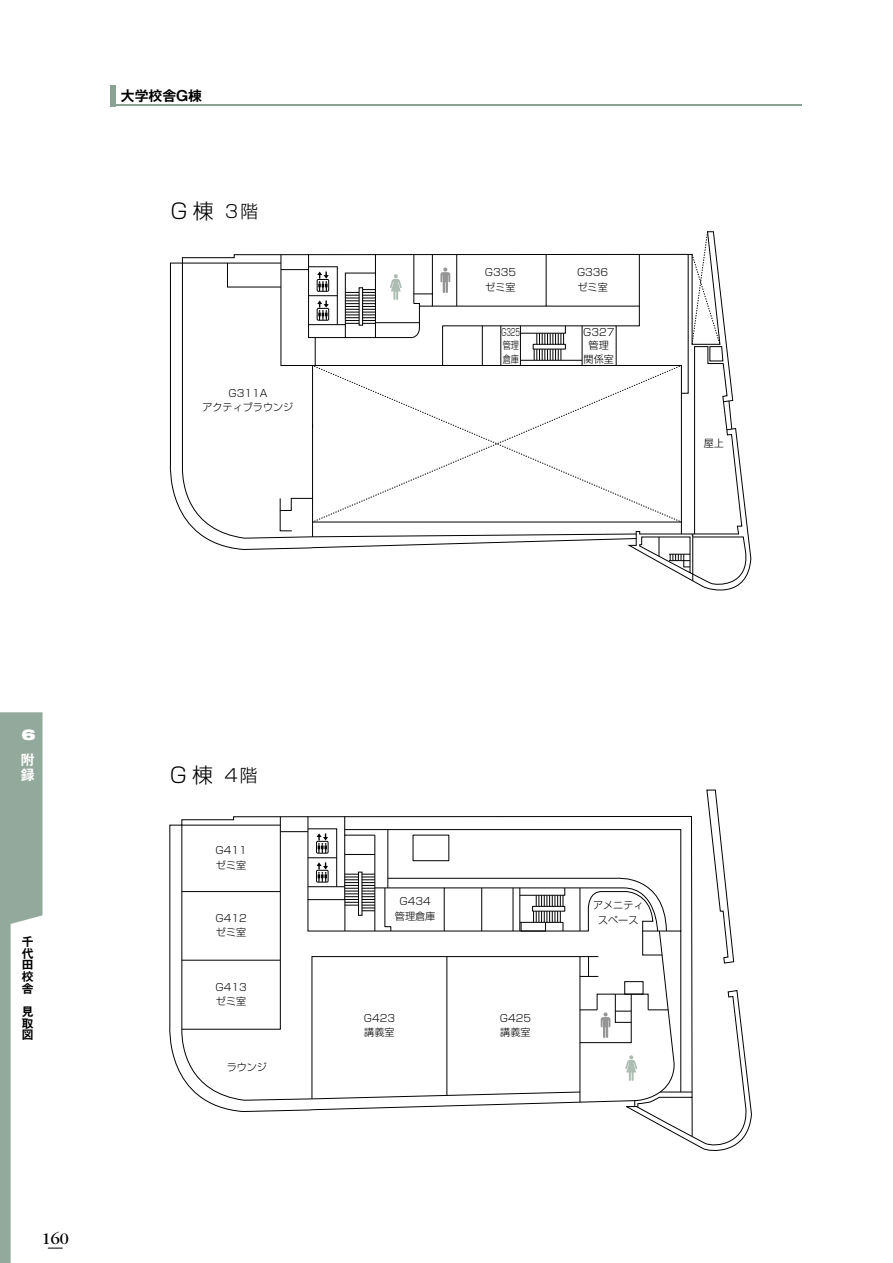
<style>
.page{position:relative;width:893px;height:1263px;background:#fff}
.page>*{position:absolute;margin:0;border:0;box-sizing:border-box;transform-origin:0 0}
.t1{font:300 21px "Shin Go Pr 6 N";color:#000}
.t2{font:16.95px "Garamond";color:#000}
.t3{font:900 expanded 14.85px "Helvetica Neue";color:#fff}
.t4{font:700 13.8px "Gothic MB101 Pr 6 N De";color:#000}
.t5{font:700 13.8px/14.2px "Gothic MB101 Pr 6 N De";color:#fff}
.t6{font:700 11.7px/11.7px "Gothic MB101 Pr 6 N De";color:#000;text-align:justify}
.t7{font:300 10.05px/14.7px "Shin Go Pr 6 N";color:#000}
.t8{font:300 10.05px/13.5px "Shin Go Pr 6 N";color:#000;scale:.6 1}
.s1{font-size:17.55px}
</style>
<div class="page">
<svg style="left:169px;top:253px;width:564px;height:297px"></svg>
<svg style="left:637px;top:365px;width:44px;height:35px"></svg>
<svg style="left:182px;top:263px;width:455px;height:276px"></svg>
<svg style="left:280px;top:498px;width:34px;height:39px"></svg>
<svg style="left:629px;top:400px;width:122px;height:191px"></svg>
<svg style="left:681px;top:231px;width:42px;height:163px"></svg>
<svg style="left:227px;top:254px;width:413px;height:112px"></svg>
<svg style="left:181px;top:789px;width:571px;height:362px"></svg>
<div style="left:111px;top:85px;width:5px;height:21px;background:#8aa193"></div>
<hr style="left:111px;top:105px;width:690px;height:1px;background:#8aa193">
<svg style="left:0;top:712px;width:63px;height:551px"></svg>
<h3 class="t4" style="left:121px;top:84px;width:83px">大学校舎G棟</h3>
<h1 class="t1" style="left:170px;top:194px;width:89px">G棟<span class="s1">３階</span></h1>
<p class="t7" style="left:202px;top:384px;width:92px;text-align:center">G311A<br>アクティブラウンジ</p>
<p class="t7" style="left:485px;top:264px;width:33px">G335ゼミ室</p>
<p class="t7" style="left:577px;top:264px;width:33px">G336ゼミ室</p>
<p class="t8" style="left:501px;top:324px;width:33px">G325管理倉庫</p>
<p class="t7" style="left:583px;top:324px;width:33px;line-height:13.5px;text-align:center">G327管理関係室</p>
<p class="t7" style="left:704px;top:435px;width:22px">屋上</p>
<h3 class="t3" style="left:22px;top:725px;width:16px">6</h3>
<h3 class="t5" style="left:21px;top:752px;width:15px">附録</h3>
<p class="t6" style="left:22px;top:935px;width:13px">千代田校舎</p>
<p class="t6" style="left:22px;top:1005px;width:13px">見取図</p>
<h2 class="t2" style="left:42px;top:1229px;width:29px">160</h2>
<h1 class="t1" style="left:170px;top:758px;width:89px">G棟<span class="s1">４階</span></h1>
<p class="t7" style="left:215px;top:842px;width:33px">G411ゼミ室</p>
<p class="t7" style="left:215px;top:909px;width:33px">G412ゼミ室</p>
<p class="t7" style="left:215px;top:978px;width:33px">G413ゼミ室</p>
<p class="t7" style="left:227px;top:1058px;width:42px">ラウンジ</p>
<p class="t7" style="left:395px;top:893px;width:42px;text-align:center">G434管理倉庫</p>
<p class="t7" style="left:364px;top:1010px;width:33px">G423講義室</p>
<p class="t7" style="left:500px;top:1010px;width:33px">G425講義室</p>
<p class="t7" style="left:593px;top:897px;width:52px;text-align:center">アメニティスペース</p>
</div>
